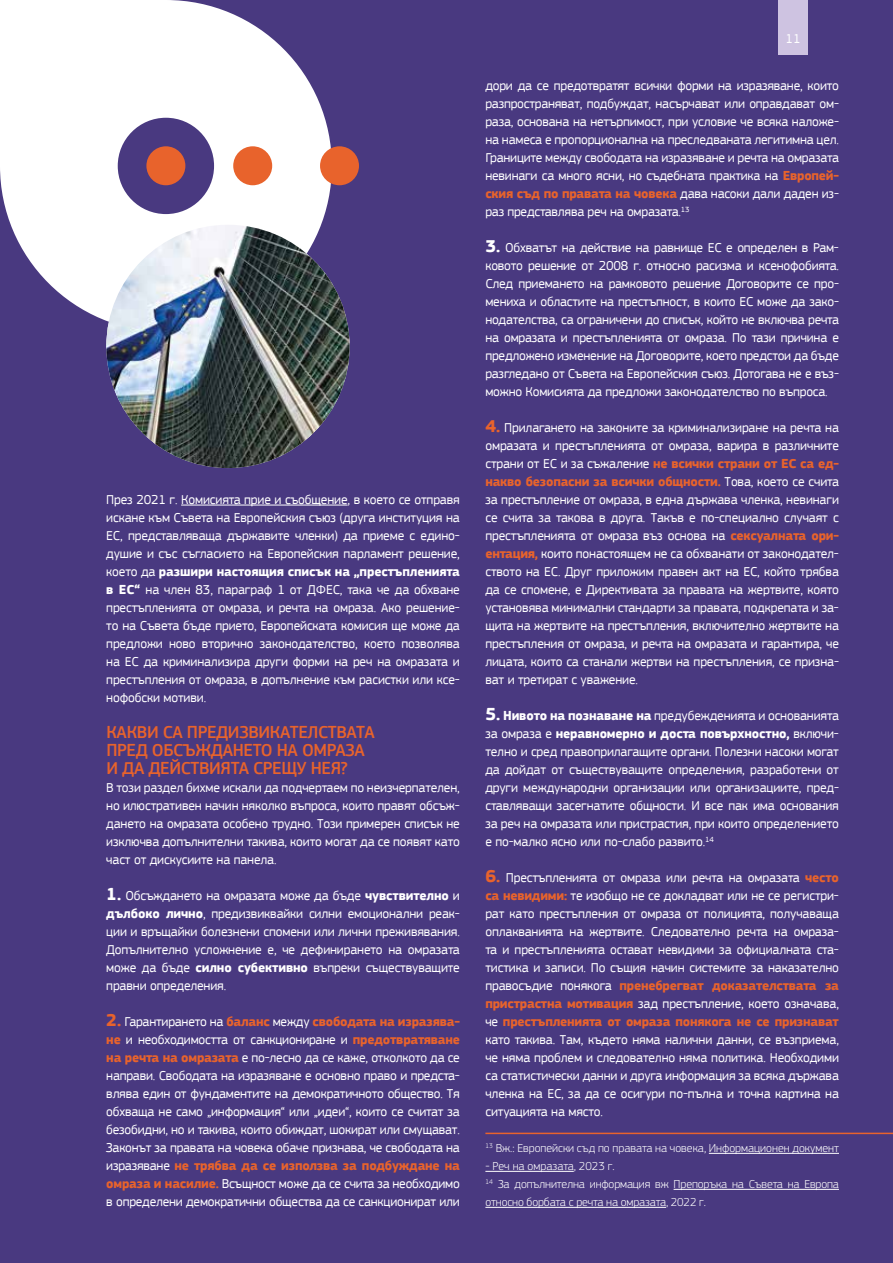
<style>
.page{position:relative;width:893px;height:1263px;background:#493980}
.page>*{position:absolute;margin:0;border:0;box-sizing:border-box;transform-origin:0 0}
.t1{font:500 18px/18px "EC Square Sans Pro";letter-spacing:-.02em;color:#e8632c}
.t2{font:13.5px/18px "EC Square Sans Pro";letter-spacing:-.01em;color:#fff;text-align:justify}
.t3{font:300 12px/18px "EC Square Sans Pro";letter-spacing:-.01em;color:#fff}
.s1{font-weight:700}
.s2{font-weight:700;font-size:18px}
.s3{font-weight:700;font-size:18px;color:#e8632c}
.s4{font-weight:700;color:#e8632c}
</style>
<div class="page">
<div style="left:778px;top:0;width:30px;height:54px;background:#cec3e1"></div>
<hr style="left:181px;top:505px;width:166px;height:1px;background:#fff">
<hr style="left:485px;top:1133px;width:408px;height:1px;background:#e8632c">
<hr style="left:709px;top:1153px;width:130px;height:1px;background:#fff">
<hr style="left:485px;top:1171px;width:89px;height:1px;background:#fff">
<hr style="left:674px;top:1189px;width:165px;height:1px;background:#fff">
<hr style="left:485px;top:1207px;width:181px;height:1px;background:#fff">
<svg style="left:0;top:0;width:332px;height:327px;fill:#fff"></svg>
<div style="left:320px;top:146px;width:39px;height:39px;background:#e8632c;border-radius:50%"></div>
<div style="left:233px;top:146px;width:39px;height:39px;background:#e8632c;border-radius:50%"></div>
<img style="left:106px;top:225px;width:244px;height:243px;border-radius:122px">
<p class="t2" style="left:106px;top:491px;width:355px">През 2021 г. Комисията прие и съобщение, в което се отправя искане към Съвета на Европейския съюз (друга институция на ЕС, представляваща държавите членки) да приеме с едино&shy;душие и със съгласието на Европейския парламент решение, което да <span class="s1">разшири настоящия списък на „престъпленията в ЕС“</span> на член 83, параграф 1 от ДФЕС, така че да обхване престъпленията от омраза, и речта на омраза. Ако решение&shy;то на Съвета бъде прието, Европейската комисия ще може да предложи ново вторично законодателство, което позволява на ЕС да криминализира други форми на реч на омразата и престъпления от омраза, в допълнение към расистки или ксе&shy;нофобски мотиви.</p>
<h1 class="t1" style="left:106px;top:723px;width:270px">КАКВИ СА ПРЕДИЗВИКАТЕЛСТВАТА<br>ПРЕД ОБСЪЖДАНЕТО НА ОМРАЗА<br>И ДА ДЕЙСТВИЯТА СРЕЩУ НЕЯ?</h1>
<p class="t2" style="left:106px;top:779px;width:355px">В този раздел бихме искали да подчертаем по неизчерпателен, но илюстративен начин няколко въпроса, които правят обсъж&shy;дането на омразата особено трудно. Този примерен списък не изключва допълнителни такива, които могат да се появят като част от дискусиите на панела.</p>
<p class="t2" style="left:106px;top:887px;width:355px"><span class="s2">1.</span> Обсъждането на омразата може да бъде <span class="s1">чувствително</span> и <span class="s1">дълбоко лично</span>, предизвиквайки силни емоционални реак&shy;ции и връщайки болезнени спомени или лични преживявания.<br>Допълнително усложнение е, че дефинирането на омразата може да бъде <span class="s1">силно субективно</span> въпреки съществуващите правни определения.</p>
<p class="t2" style="left:106px;top:1013px;width:355px"><span class="s3">2.</span> Гарантирането на <span class="s4">баланс</span> между <span class="s4">свободата на изразява&shy;не</span> и необходимостта от санкциониране и <span class="s4">предотвратяване на речта на омразата</span> е по-лесно да се каже, отколкото да се направи. Свободата на изразяване е основно право и предста&shy;влява един от фундаментите на демократичното общество. Тя обхваща не само „информация“ или „идеи“, които се считат за безобидни, но и такива, които обиждат, шокират или смущават.<br>Законът за правата на човека обаче признава, че свободата на изразяване <span class="s4">не трябва да се използва за подбуждане на омраза и насилие.</span> Всъщност може да се счита за необходимо в определени демократични общества да се санкционират или</p>
<p class="t2" style="left:785px;top:29px;width:17px">11</p>
<p class="t2" style="left:485px;top:77px;width:355px">дори да се предотвратят всички форми на изразяване, които разпространяват, подбуждат, насърчават или оправдават ом&shy;раза, основана на нетърпимост, при условие че всяка наложе&shy;на намеса е пропорционална на преследваната легитимна цел.<br>Границите между свободата на изразяване и речта на омразата невинаги са много ясни, но съдебната практика на <span class="s4">Европей&shy;ския съд по правата на човека</span> дава насоки дали даден из&shy;раз представлява реч на омразата.<sup>13</sup></p>
<p class="t2" style="left:485px;top:239px;width:355px"><span class="s2">3.</span> Обхватът на действие на равнище ЕС е определен в Рам&shy;ковото решение от 2008 г. относно расизма и ксенофобията.<br>След приемането на рамковото решение Договорите се про&shy;мениха и областите на престъпност, в които ЕС може да зако&shy;нодателства, са ограничени до списък, който не включва речта на омразата и престъпленията от омраза. По тази причина е предложено изменение на Договорите, което предстои да бъде разгледано от Съвета на Европейския съюз. Дотогава не е въз&shy;можно Комисията да предложи законодателство по въпроса.</p>
<p class="t2" style="left:485px;top:419px;width:355px"><span class="s3">4.</span> Прилагането на законите за криминализиране на речта на омразата и престъпленията от омраза, варира в различните страни от ЕС и за съжаление <span class="s4">не всички страни от ЕС са ед&shy;накво безопасни за всички общности.</span> Това, което се счита за престъпление от омраза, в една държава членка, невинаги се счита за такова в друга. Такъв е по-специално случаят с престъпленията от омраза въз основа на <span class="s4">сексуалната ори&shy;ентация,</span> които понастоящем не са обхванати от законодател&shy;ството на ЕС. Друг приложим правен акт на ЕС, който трябва да се спомене, е Директивата за правата на жертвите, която установява минимални стандарти за правата, подкрепата и за&shy;щита на жертвите на престъпления, включително жертвите на престъпления от омраза, и речта на омразата и гарантира, че лицата, които са станали жертви на престъпления, се призна&shy;ват и третират с уважение.</p>
<p class="t2" style="left:485px;top:707px;width:355px"><span class="s2">5.</span> <span class="s1">Нивото на познаване на</span> предубежденията и основанията за омраза е <span class="s1">неравномерно и доста повърхностно,</span> включи&shy;телно и сред правоприлагащите органи. Полезни насоки могат да дойдат от съществуващите определения, разработени от други международни организации или организациите, пред&shy;ставляващи засегнатите общности. И все пак има основания за реч на омразата или пристрастия, при които определението е по-малко ясно или по-слабо развито.<sup>14</sup></p>
<p class="t2" style="left:485px;top:869px;width:355px"><span class="s3">6.</span> Престъпленията от омраза или речта на омразата <span class="s4">често са невидими:</span> те изобщо не се докладват или не се регистри&shy;рат като престъпления от омраза от полицията, получаваща оплакванията на жертвите. Следователно речта на омраза&shy;та и престъпленията остават невидими за официалната ста&shy;тистика и записи. По същия начин системите за наказателно правосъдие понякога <span class="s4">пренебрегват доказателствата за пристрастна мотивация</span> зад престъпление, което означава, че <span class="s4">престъпленията от омраза понякога не се признават </span>като такива. Там, където няма налични данни, се възприема, че няма проблем и следователно няма политика. Необходими са статистически данни и друга информация за всяка държава членка на ЕС, за да се осигури по-пълна и точна картина на ситуацията на място.</p>
<p class="t3" style="left:485px;top:1139px;width:355px"><sup>13</sup> Вж.: Европейски съд по правата на човека, Информационен документ</p>
<p class="t3" style="left:485px;top:1157px;width:355px">- Реч на омразата, 2023 г.<br><sup>14</sup> За допълнителна информация вж Препоръка на Съвета на Европа относно борбата с речта на омразата, 2022 г.</p>
</div>
